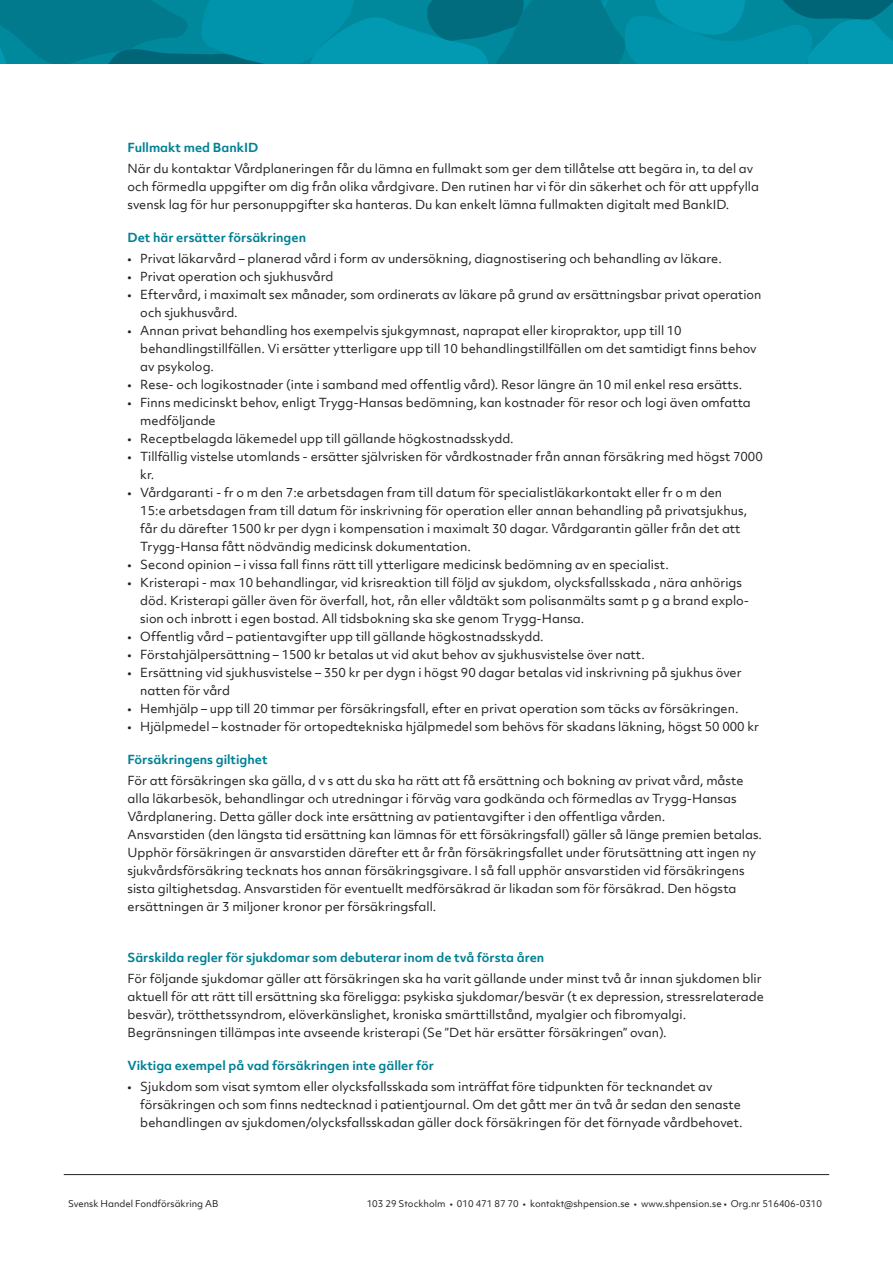
<style>
.page{position:relative;width:893px;height:1263px;background:#fff}
.page>*{position:absolute;margin:0;border:0;box-sizing:border-box;transform-origin:0 0}
.Pa0{font:12px/18px "Objektiv Mk 2";color:#231f20}
.Pa0-2{font:700 12px "Objektiv Mk 2";color:#008195}
.t1{font:9px "Objektiv Mk 1";color:#231f20}
</style>
<div class="page">
<svg style="left:0;top:0;width:893px;height:64px;background:#00879c"></svg>
<hr style="left:64px;top:1174px;width:765px;height:1px;background:#231f20">
<p class="Pa0-2" style="left:128px;top:139px;width:132px">Fullmakt med BankID</p>
<p class="Pa0" style="left:128px;top:159px;width:633px">När du kontaktar Vårdplaneringen får du lämna en fullmakt som ger dem tillåtelse att begära in, ta del av och förmedla uppgifter om dig från olika vårdgivare. Den rutinen har vi för din säkerhet och för att uppfylla svensk lag för hur personuppgifter ska hanteras. Du kan enkelt lämna fullmakten digitalt med BankID.</p>
<p class="Pa0-2" style="left:128px;top:229px;width:180px">Det här ersätter försäkringen</p>
<p class="Pa0" style="left:128px;top:249px;width:596px">• Privat läkarvård – planerad vård i form av undersökning, diagnostisering och behandling av läkare.</p>
<p class="Pa0" style="left:128px;top:267px;width:207px">• Privat operation och sjukhusvård</p>
<p class="Pa0" style="left:140px;top:285px;width:623px;text-indent:-13px">• Eftervård, i maximalt sex månader, som ordinerats av läkare på grund av ersättningsbar privat operation och sjukhusvård.</p>
<p class="Pa0" style="left:140px;top:321px;width:618px;text-indent:-13px">• Annan privat behandling hos exempelvis sjukgymnast, naprapat eller kiropraktor, upp till 10 behandlingstillfällen. Vi ersätter ytterligare upp till 10 behandlingstillfällen om det samtidigt finns behov av psykolog.</p>
<p class="Pa0" style="left:128px;top:375px;width:616px">• Rese- och logikostnader (inte i samband med offentlig vård). Resor längre än 10 mil enkel resa ersätts.</p>
<p class="Pa0" style="left:140px;top:393px;width:612px;text-indent:-13px">• Finns medicinskt behov, enligt Trygg-Hansas bedömning, kan kostnader för resor och logi även omfatta medföljande</p>
<p class="Pa0" style="left:128px;top:429px;width:388px">• Receptbelagda läkemedel upp till gällande högkostnadsskydd.</p>
<p class="Pa0" style="left:140px;top:447px;width:624px;text-indent:-13px">• Tillfällig vistelse utomlands - ersätter självrisken för vårdkostnader från annan försäkring med högst 7000 kr.</p>
<p class="Pa0" style="left:140px;top:483px;width:608px;text-indent:-13px">• Vårdgaranti - fr o m den 7:e arbetsdagen fram till datum för specialistläkarkontakt eller fr o m den 15:e arbetsdagen fram till datum för inskrivning för operation eller annan behandling på privatsjukhus, får du därefter 1500 kr per dygn i kompensation i maximalt 30 dagar. Vårdgarantin gäller från det att Trygg-Hansa fått nödvändig medicinsk dokumentation.</p>
<p class="Pa0" style="left:128px;top:555px;width:543px">• Second opinion – i vissa fall finns rätt till ytterligare medicinsk bedömning av en specialist.</p>
<p class="Pa0" style="left:140px;top:573px;width:610px;text-indent:-13px">• Kristerapi - max 10 behandlingar, vid krisreaktion till följd av sjukdom, olycksfallsskada , nära anhörigs död. Kristerapi gäller även för överfall, hot, rån eller våldtäkt som polisanmälts samt p g a brand explo&shy;sion och inbrott i egen bostad. All tidsbokning ska ske genom Trygg-Hansa.</p>
<p class="Pa0" style="left:128px;top:627px;width:418px">• Offentlig vård – patientavgifter upp till gällande högkostnadsskydd.</p>
<p class="Pa0" style="left:128px;top:645px;width:519px">• Förstahjälpersättning – 1500 kr betalas ut vid akut behov av sjukhusvistelse över natt.</p>
<p class="Pa0" style="left:140px;top:663px;width:603px;text-indent:-13px">• Ersättning vid sjukhusvistelse – 350 kr per dygn i högst 90 dagar betalas vid inskrivning på sjukhus över natten för vård</p>
<p class="Pa0" style="left:128px;top:699px;width:612px">• Hemhjälp – upp till 20 timmar per försäkringsfall, efter en privat operation som täcks av försäkringen.</p>
<p class="Pa0" style="left:128px;top:717px;width:633px">• Hjälpmedel – kostnader för ortopedtekniska hjälpmedel som behövs för skadans läkning, högst 50 000 kr</p>
<p class="Pa0-2" style="left:128px;top:751px;width:142px">Försäkringens giltighet</p>
<p class="Pa0" style="left:128px;top:771px;width:618px">För att försäkringen ska gälla, d v s att du ska ha rätt att få ersättning och bokning av privat vård, måste alla läkarbesök, behandlingar och utredningar i förväg vara godkända och förmedlas av Trygg-Hansas<br>Vårdplanering. Detta gäller dock inte ersättning av patientavgifter i den offentliga vården.</p>
<p class="Pa0" style="left:128px;top:825px;width:636px">Ansvarstiden (den längsta tid ersättning kan lämnas för ett försäkringsfall) gäller så länge premien betalas.<br>Upphör försäkringen är ansvarstiden därefter ett år från försäkringsfallet under förutsättning att ingen ny sjukvårdsförsäkring tecknats hos annan försäkringsgivare. I så fall upphör ansvarstiden vid försäkringens sista giltighetsdag. Ansvarstiden för eventuellt medförsäkrad är likadan som för försäkrad. Den högsta ersättningen är 3 miljoner kronor per försäkringsfall.</p>
<p class="Pa0-2" style="left:128px;top:949px;width:418px">Särskilda regler för sjukdomar som debuterar inom de två första åren</p>
<p class="Pa0" style="left:128px;top:969px;width:638px">För följande sjukdomar gäller att försäkringen ska ha varit gällande under minst två år innan sjukdomen blir aktuell för att rätt till ersättning ska föreligga: psykiska sjukdomar/besvär (t ex depression, stressrelaterade besvär), trötthetssyndrom, elöverkänslighet, kroniska smärttillstånd, myalgier och fibromyalgi.<br>Begränsningen tillämpas inte avseende kristerapi (Se ”Det här ersätter försäkringen” ovan).</p>
<p class="Pa0-2" style="left:128px;top:1057px;width:308px">Viktiga exempel på vad försäkringen inte gäller för</p>
<p class="Pa0" style="left:140px;top:1077px;width:604px;text-indent:-13px">• Sjukdom som visat symtom eller olycksfallsskada som inträffat före tidpunkten för tecknandet av försäkringen och som finns nedtecknad i patientjournal. Om det gått mer än två år sedan den senaste behandlingen av sjukdomen/olycksfallsskadan gäller dock försäkringen för det förnyade vårdbehovet.</p>
<p class="t1" style="left:68px;top:1197px;width:152px">Svensk Handel Fondförsäkring AB</p>
<p class="t1" style="left:367px;top:1197px;width:457px">103 29 Stockholm • 010 471 87 70 • kontakt@shpension.se • www.shpension.se • Org.nr 516406-0310</p>
</div>
